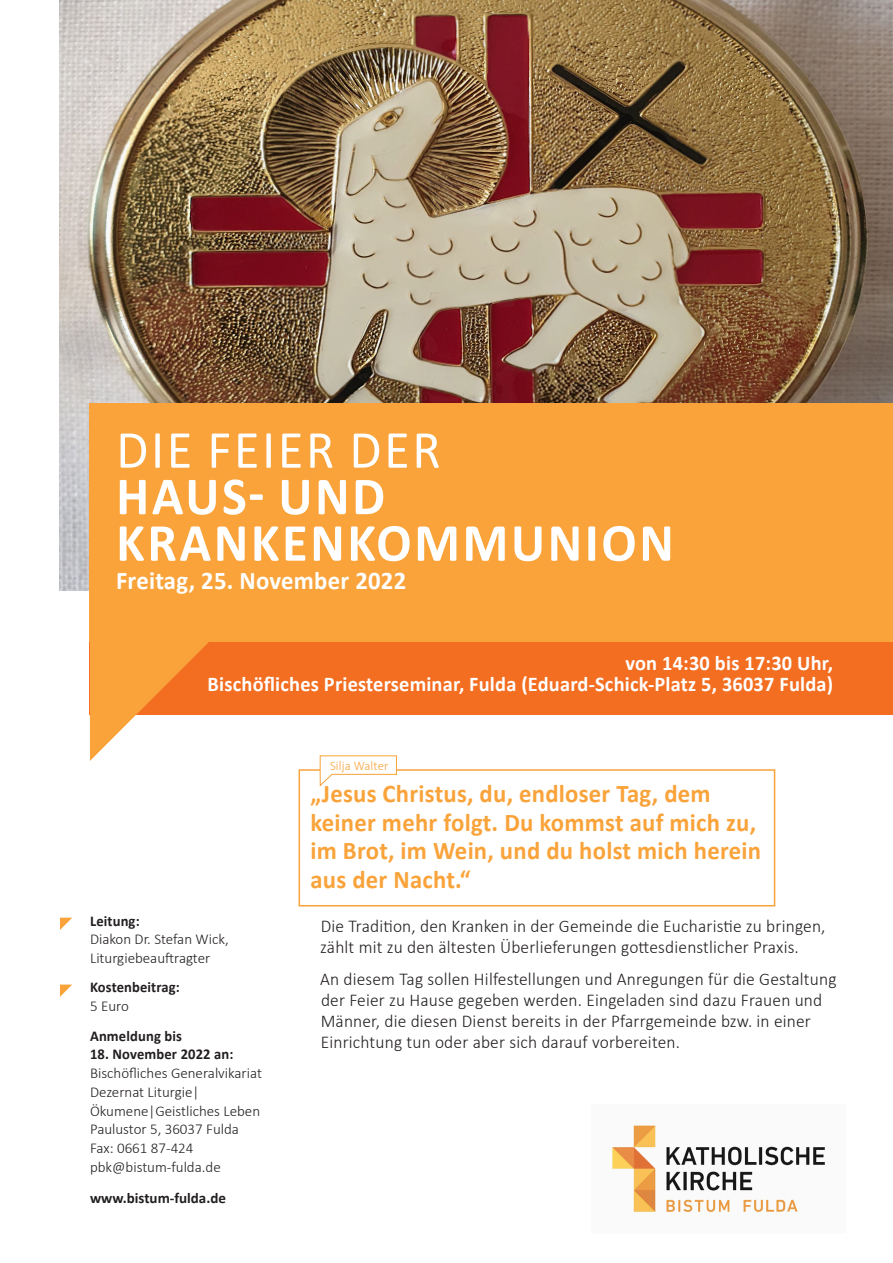
<style>
.page{position:relative;width:893px;height:1263px;background:#fff}
.page>*{position:absolute;margin:0;border:0;box-sizing:border-box;transform-origin:0 0}
.t1{font:700 54px/46.5px "Calibri";letter-spacing:.05em;color:#fff}
.t2{font:54px "Calibri";letter-spacing:.05em;color:#fff}
.t3{font:700 25.5px/28.5px "Calibri";letter-spacing:.01em;color:#f9a33a}
.t4{font:700 25.5px "Calibri";letter-spacing:.01em;color:#fff}
.t5{font:700 21px/21px "Calibri";letter-spacing:.01em;color:#fff;text-align:right}
.t6{font:300 18px/21px "Calibri";letter-spacing:.01em;color:#231f20}
.t7{font:300 15px/18.8px "Calibri";color:#231f20}
.t8{font:700 15px "Calibri";letter-spacing:.01em;color:#231f20}
.t9{font:300 13.05px "Calibri";letter-spacing:.01em;color:#f9a33a}
</style>
<div class="page">
<img style="left:60px;top:0;width:833px;height:590px">
<img style="left:612px;top:1125px;width:213px;height:88px">
<div style="left:90px;top:403px;width:803px;height:240px;background:#f9a33a"></div>
<div style="left:90px;top:643px;width:803px;height:72px;background:#f36e21"></div>
<svg style="left:90px;top:642px;width:120px;height:119px"></svg>
<div style="left:299px;top:769px;width:476px;height:137px;border:2px solid #f9a33a"></div>
<svg style="left:319px;top:755px;width:78px;height:32px"></svg>
<svg style="left:60px;top:918px;width:12px;height:12px"></svg>
<svg style="left:60px;top:984px;width:12px;height:13px"></svg>
<h1 class="t2" style="left:116px;top:412px;width:326px">DIE FEIER DER</h1>
<h1 class="t1" style="left:116px;top:472px;width:559px">HAUS- UND<br>KRANKENKOMMUNION</h1>
<h2 class="t4" style="left:116px;top:563px;width:292px">Freitag, 25. November 2022</h2>
<p class="t5" style="left:208px;top:653px;width:627px">von 14:30 bis 17:30 Uhr,<br>Bischöfliches Priesterseminar, Fulda (Eduard-Schick-Platz 5, 36037 Fulda)</p>
<p class="t8" style="left:90px;top:910px;width:51px">Leitung:</p>
<p class="t7" style="left:90px;top:930px;width:140px">Diakon Dr. Stefan Wick,<br>Liturgiebeauftragter</p>
<p class="t8" style="left:90px;top:977px;width:91px">Kostenbeitrag:</p>
<p class="t7" style="left:90px;top:997px;width:40px">5 Euro</p>
<p class="t8" style="left:90px;top:1025px;width:93px">Anmeldung bis</p>
<p class="t8" style="left:90px;top:1044px;width:145px">18. November 2022 an:</p>
<p class="t7" style="left:90px;top:1063px;width:173px">Bischöfliches Generalvikariat<br>Dezernat Liturgie|<br>Ökumene|Geistliches Leben<br>Paulustor 5, 36037 Fulda<br>Fax: 0661 87-424 pbk@bistum-fulda.de</p>
<p class="t8" style="left:90px;top:1187px;width:137px">www.bistum-fulda.de</p>
<p class="t9" style="left:330px;top:757px;width:60px">Silja Walter</p>
<h2 class="t3" style="left:310px;top:779px;width:452px">„Jesus Christus, du, endloser Tag, dem keiner mehr folgt. Du kommst auf mich zu, im Brot, im Wein, und du holst mich herein aus der Nacht.“</h2>
<p class="t6" style="left:320px;top:915px;width:507px">Die Tradition, den Kranken in der Gemeinde die Eucharistie zu bringen, zählt mit zu den ältesten Überlieferungen gottesdienstlicher Praxis.</p>
<p class="t6" style="left:320px;top:968px;width:518px">An diesem Tag sollen Hilfestellungen und Anregungen für die Gestaltung der Feier zu Hause gegeben werden. Eingeladen sind dazu Frauen und Männer, die diesen Dienst bereits in der Pfarrgemeinde bzw. in einer Einrichtung tun oder aber sich darauf vorbereiten.</p>
</div>
